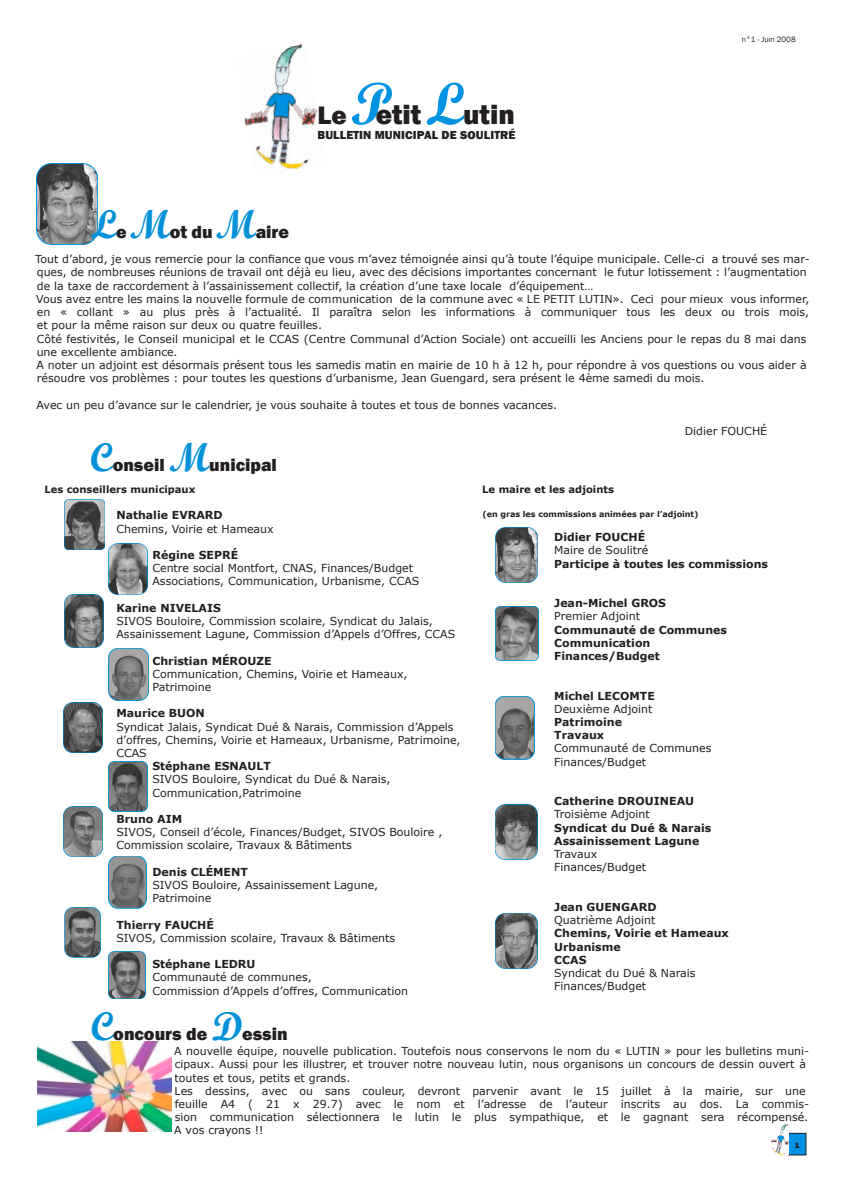
<style>
.page{position:relative;width:842px;height:1191px;background:#fff}
.page>*{position:absolute;margin:0;border:0;box-sizing:border-box;transform-origin:0 0}
.t1{font:40px "Script MT Bold";color:#0091d9}
.t2{font:800 28px "Franklin Gothic";color:#231f20}
.t3{font:800 18px "Franklin Gothic";color:#231f20}
.t4{font:800 12px "Franklin Gothic";letter-spacing:.01em;color:#231f20}
.t5{font:11px/13.2px "Verdana";color:#231f20}
.t6{font:700 11px/13.2px "Verdana";color:#231f20}
.t7{font:700 10px "Verdana";color:#231f20}
.t8{font:700 8px "Verdana";color:#231f20}
.t9{font:8px "Franklin Gothic";color:#231f20}
.t10{font:800 8px "Franklin Gothic";color:#231f20}
.s1{font-size:26px}
.s2{font-family:"Script MT Bold";font-weight:400;font-size:60px;color:#0093e2}
</style>
<div class="page">
<img style="left:244px;top:43px;width:74px;height:127px">
<img style="left:36px;top:164px;width:61px;height:80px">
<img style="left:109px;top:761px;width:39px;height:50px">
<img style="left:64px;top:499px;width:40px;height:50px">
<img style="left:64px;top:908px;width:36px;height:49px">
<img style="left:108px;top:952px;width:37px;height:47px">
<img style="left:108px;top:649px;width:40px;height:52px">
<img style="left:64px;top:594px;width:39px;height:53px">
<img style="left:109px;top:544px;width:38px;height:50px">
<img style="left:64px;top:806px;width:38px;height:50px">
<img style="left:64px;top:702px;width:38px;height:51px">
<img style="left:109px;top:856px;width:37px;height:52px">
<img style="left:496px;top:527px;width:42px;height:56px">
<img style="left:496px;top:606px;width:43px;height:54px">
<img style="left:496px;top:913px;width:42px;height:55px">
<img style="left:496px;top:696px;width:39px;height:63px">
<img style="left:496px;top:804px;width:42px;height:56px">
<img style="left:38px;top:1041px;width:134px;height:90px">
<div style="left:788px;top:1133px;width:18px;height:22px;background:#0092e4"></div>
<img style="left:771px;top:1125px;width:18px;height:29px">
<h1 class="t1" style="left:91px;top:200px;width:80px">L M</h1>
<h1 class="t1" style="left:216px;top:200px;width:41px">M</h1>
<h3 class="t3" style="left:256px;top:220px;width:35px">aire</h3>
<h3 class="t3" style="left:116px;top:220px;width:12px">e</h3>
<h3 class="t3" style="left:170px;top:220px;width:44px">ot du</h3>
<h2 class="t2" style="left:317px;top:97px;width:199px"><span class="s1">Le</span> <span class="s2">P</span>etit <span class="s2">L</span>utin</h2>
<p class="t4" style="left:317px;top:127px;width:200px">BULLETIN MUNICIPAL DE SOULITRÉ</p>
<p class="t9" style="left:742px;top:34px;width:55px">n°1 - Juin 2008</p>
<p class="t5" style="left:35px;top:252px;width:776px">Tout d’abord, je vous remercie pour la confiance que vous m’avez témoignée ainsi qu’à toute l’équipe municipale. Celle-ci a trouvé ses mar&shy;ques, de nombreuses réunions de travail ont déjà eu lieu, avec des décisions importantes concernant le futur lotissement : l’augmentation de la taxe de raccordement à l’assainissement collectif, la création d’une taxe locale d’équipement…<br>Vous avez entre les mains la nouvelle formule de communication de la commune avec « LE PETIT LUTIN». Ceci pour mieux vous informer, en « collant » au plus près à l’actualité. Il paraîtra selon les informations à communiquer tous les deux ou trois mois, et pour la même raison sur deux ou quatre feuilles.<br>Côté festivités, le Conseil municipal et le CCAS (Centre Communal d’Action Sociale) ont accueilli les Anciens pour le repas du 8 mai dans une excellente ambiance.<br>A noter un adjoint est désormais présent tous les samedis matin en mairie de 10 h à 12 h, pour répondre à vos questions ou vous aider à résoudre vos problèmes : pour toutes les questions d’urbanisme, Jean Guengard, sera présent le 4ème samedi du mois.</p>
<p class="t5" style="left:36px;top:397px;width:522px">Avec un peu d’avance sur le calendrier, je vous souhaite à toutes et tous de bonnes vacances.</p>
<p class="t5" style="left:685px;top:424px;width:84px">Didier FOUCHÉ</p>
<h1 class="t1" style="left:90px;top:433px;width:24px">C</h1>
<h1 class="t1" style="left:169px;top:433px;width:41px">M</h1>
<h3 class="t3" style="left:113px;top:453px;width:53px">onseil</h3>
<h3 class="t3" style="left:209px;top:453px;width:69px">unicipal</h3>
<p class="t6" style="left:116px;top:508px;width:108px">Nathalie EVRARD</p>
<p class="t5" style="left:116px;top:521px;width:159px">Chemins, Voirie et Hameaux</p>
<p class="t6" style="left:152px;top:548px;width:87px">Régine SEPRÉ</p>
<p class="t5" style="left:152px;top:561px;width:268px">Centre social Montfort, CNAS, Finances/Budget<br>Associations, Communication, Urbanisme, CCAS</p>
<p class="t6" style="left:116px;top:601px;width:106px">Karine NIVELAIS</p>
<p class="t5" style="left:116px;top:614px;width:340px">SIVOS Bouloire, Commission scolaire, Syndicat du Jalais,<br>Assainissement Lagune, Commission d’Appels d’Offres, CCAS</p>
<p class="t6" style="left:152px;top:653px;width:121px">Christian MÉROUZE</p>
<p class="t5" style="left:152px;top:667px;width:257px">Communication, Chemins, Voirie et Hameaux,<br>Patrimoine</p>
<p class="t6" style="left:116px;top:706px;width:90px">Maurice BUON</p>
<p class="t5" style="left:116px;top:719px;width:346px">Syndicat Jalais, Syndicat Dué &amp; Narais, Commission d’Appels d’offres, Chemins, Voirie et Hameaux, Urbanisme, Patrimoine,<br>CCAS</p>
<p class="t6" style="left:152px;top:759px;width:120px">Stéphane ESNAULT</p>
<p class="t5" style="left:152px;top:772px;width:240px">SIVOS Bouloire, Syndicat du Dué &amp; Narais,<br>Communication,Patrimoine</p>
<p class="t6" style="left:116px;top:812px;width:67px">Bruno AIM</p>
<p class="t5" style="left:116px;top:825px;width:327px">SIVOS, Conseil d’école, Finances/Budget, SIVOS Bouloire ,<br>Commission scolaire, Travaux &amp; Bâtiments</p>
<p class="t6" style="left:152px;top:865px;width:97px">Denis CLÉMENT</p>
<p class="t5" style="left:152px;top:878px;width:227px">SIVOS Bouloire, Assainissement Lagune,<br>Patrimoine</p>
<p class="t6" style="left:116px;top:917px;width:99px">Thierry FAUCHÉ</p>
<p class="t5" style="left:116px;top:931px;width:280px">SIVOS, Commission scolaire, Travaux &amp; Bâtiments</p>
<p class="t6" style="left:152px;top:957px;width:105px">Stéphane LEDRU</p>
<p class="t5" style="left:152px;top:970px;width:257px">Communauté de communes,<br>Commission d’Appels d’offres, Communication</p>
<p class="t7" style="left:44px;top:483px;width:153px">Les conseillers municipaux</p>
<p class="t7" style="left:482px;top:483px;width:133px">Le maire et les adjoints</p>
<p class="t8" style="left:482px;top:509px;width:218px">(en gras les commissions animées par l’adjoint)</p>
<p class="t6" style="left:554px;top:530px;width:92px">Didier FOUCHÉ</p>
<p class="t5" style="left:554px;top:543px;width:96px">Maire de Soulitré</p>
<p class="t6" style="left:554px;top:556px;width:215px">Participe à toutes les commissions</p>
<p class="t6" style="left:554px;top:596px;width:113px">Jean-Michel GROS</p>
<p class="t5" style="left:554px;top:609px;width:87px">Premier Adjoint</p>
<p class="t6" style="left:554px;top:622px;width:174px">Communauté de Communes<br>Communication<br>Finances/Budget</p>
<p class="t6" style="left:554px;top:688px;width:102px">Michel LECOMTE</p>
<p class="t5" style="left:554px;top:702px;width:100px">Deuxième Adjoint</p>
<p class="t6" style="left:554px;top:715px;width:69px">Patrimoine<br>Travaux</p>
<p class="t5" style="left:554px;top:741px;width:159px">Communauté de Communes<br>Finances/Budget</p>
<p class="t6" style="left:554px;top:794px;width:141px">Catherine DROUINEAU</p>
<p class="t5" style="left:554px;top:807px;width:97px">Troisième Adjoint</p>
<p class="t6" style="left:554px;top:820px;width:159px">Syndicat du Dué &amp; Narais<br>Assainissement Lagune</p>
<p class="t5" style="left:554px;top:847px;width:93px">Travaux<br>Finances/Budget</p>
<p class="t6" style="left:554px;top:900px;width:104px">Jean GUENGARD</p>
<p class="t5" style="left:554px;top:913px;width:103px">Quatrième Adjoint</p>
<p class="t6" style="left:554px;top:926px;width:176px">Chemins, Voirie et Hameaux<br>Urbanisme<br>CCAS</p>
<p class="t5" style="left:554px;top:966px;width:143px">Syndicat du Dué &amp; Narais<br>Finances/Budget</p>
<h1 class="t1" style="left:212px;top:1002px;width:32px">D</h1>
<h1 class="t1" style="left:91px;top:1002px;width:24px">C</h1>
<h3 class="t3" style="left:242px;top:1022px;width:47px">essin</h3>
<h3 class="t3" style="left:113px;top:1022px;width:95px">oncours de</h3>
<p class="t5" style="left:174px;top:1044px;width:636px">A nouvelle équipe, nouvelle publication. Toutefois nous conservons le nom du « LUTIN » pour les bulletins muni&shy;cipaux. Aussi pour les illustrer, et trouver notre nouveau lutin, nous organisons un concours de dessin ouvert à toutes et tous, petits et grands.<br>Les dessins, avec ou sans couleur, devront parvenir avant le 15 juillet à la mairie, sur une feuille A4 ( 21 x 29.7) avec le nom et l’adresse de l’auteur inscrits au dos. La commis&shy;sion communication sélectionnera le lutin le plus sympathique, et le gagnant sera récompensé.<br>A vos crayons !!</p>
<p class="t10" style="left:795px;top:1140px;width:6px">1</p>
</div>
